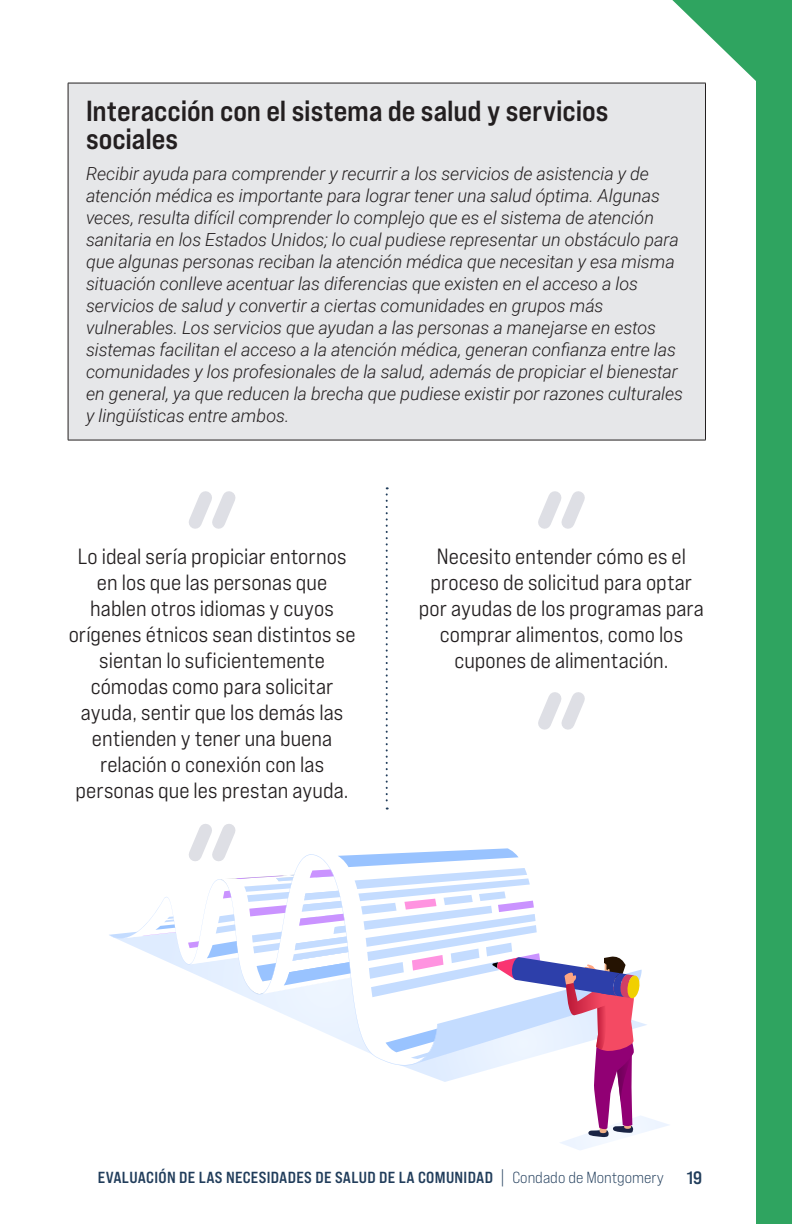
<style>
.page{position:relative;width:792px;height:1224px;background:#fff}
.page>*{position:absolute;margin:0;border:0;box-sizing:border-box;transform-origin:0 0}
.title{font:29px/28px "Bebas Neue Pro Exp Bd";letter-spacing:-.005em;color:#231f20}
.pullquote_STYL03{font:22px/26px "Bebas Neue Pro Exp Md";color:#231f20;text-align:center}
.description_text{font:italic 300 18px/22px "Roboto";letter-spacing:-.005em;color:#231f20}
.t1{font:18px "Bebas Neue Pro Exp Bd";color:#213d5b}
.t2{font:16px "Bebas Neue Pro Exp Bd";letter-spacing:.02em;color:#213d5b}
.s1{font-family:"Bebas Neue Pro Exp Bk";font-size:17.2px}
.s2{font-family:"Bebas Neue Pro Exp Bk"}
</style>
<div class="page">
<div style="left:756px;top:0;width:36px;height:1224px;background:#2fa460"></div>
<svg style="left:672px;top:0;width:84px;height:81px"></svg>
<div style="left:68px;top:83px;width:637px;height:357px;background:#e6e7e9"></div>
<hr style="left:68px;top:83px;width:638px;height:1px;background:#231f20">
<hr style="left:68px;top:83px;width:1px;height:357px;background:#231f20">
<hr style="left:705px;top:83px;width:1px;height:357px;background:#231f20">
<hr style="left:68px;top:440px;width:638px;height:1px;background:#231f20">
<svg style="left:109px;top:487px;width:560px;height:663px"></svg>
<p class="title" style="left:86px;top:96px;width:524px">Interacción con el sistema de salud y servicios sociales</p>
<p class="description_text" style="left:86px;top:162px;width:599px">Recibir ayuda para comprender y recurrir a los servicios de asistencia y de atención médica es importante para lograr tener una salud óptima. Algunas veces, resulta difícil comprender lo complejo que es el sistema de atención sanitaria en los Estados Unidos; lo cual pudiese representar un obstáculo para que algunas personas reciban la atención médica que necesitan y esa misma situación conlleve acentuar las diferencias que existen en el acceso a los servicios de salud y convertir a ciertas comunidades en grupos más vulnerables. Los servicios que ayudan a las personas a manejarse en estos sistemas facilitan el acceso a la atención médica, generan confianza entre las comunidades y los profesionales de la salud, además de propiciar el bienestar en general, ya que reducen la brecha que pudiese existir por razones culturales y lingüísticas entre ambos.</p>
<p class="pullquote_STYL03" style="left:69px;top:543px;width:288px">Lo ideal sería propiciar entornos en los que las personas que hablen otros idiomas y cuyos orígenes étnicos sean distintos se sientan lo suficientemente cómodas como para solicitar ayuda, sentir que los demás las entienden y tener una buena relación o conexión con las personas que les prestan ayuda.</p>
<p class="pullquote_STYL03" style="left:419px;top:543px;width:287px">Necesito entender cómo es el proceso de solicitud para optar por ayudas de los programas para comprar alimentos, como los cupones de alimentación.</p>
<p class="t2" style="left:98px;top:1168px;width:567px">EVALUACIÓN DE LAS NECESIDADES DE SALUD DE LA COMUNIDAD <span class="s1">|</span> <span class="s2">Condado de Montgomery</span></p>
<p class="t1" style="left:687px;top:1167px;width:17px">19</p>
</div>
